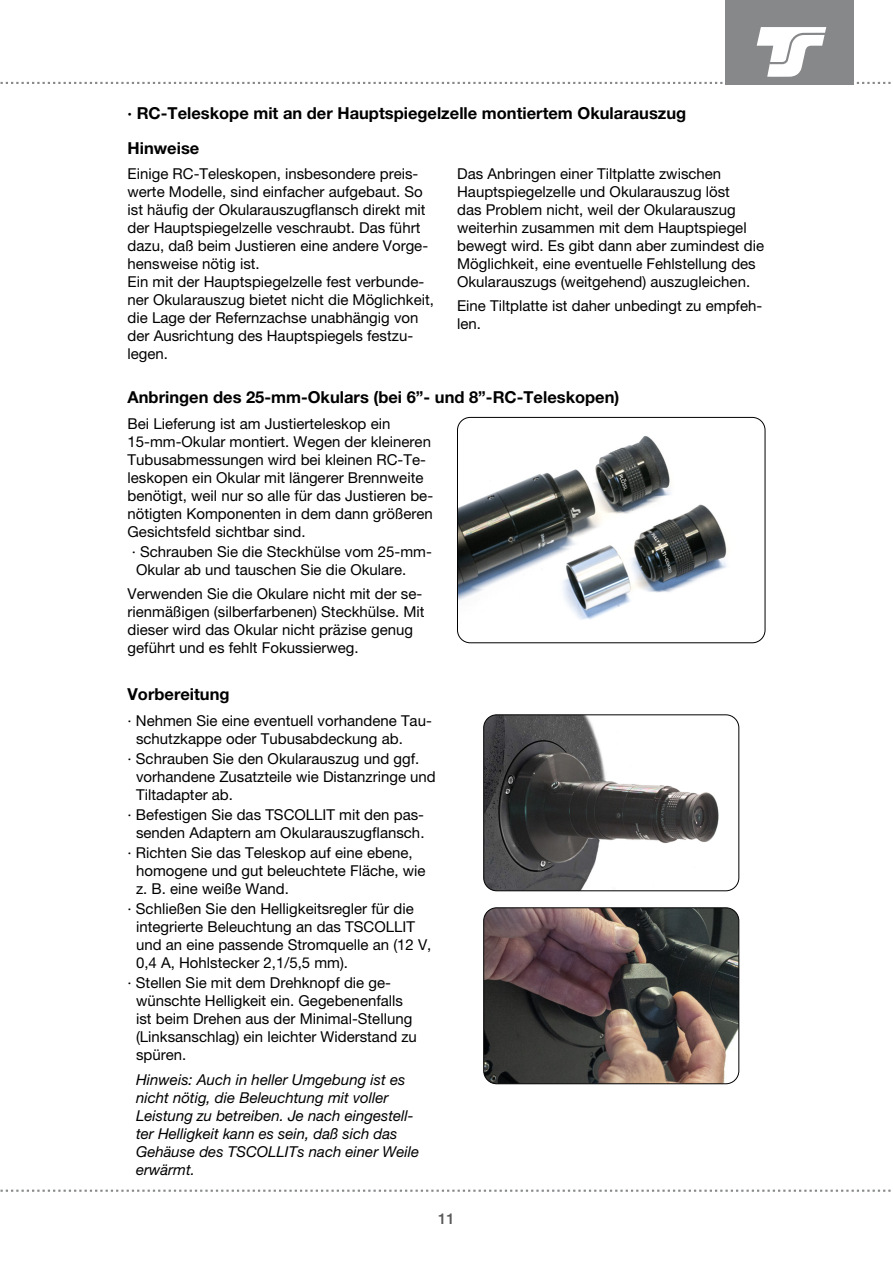
<style>
.page{position:relative;width:893px;height:1263px;background:#fff}
.page>*{position:absolute;margin:0;border:0;box-sizing:border-box;transform-origin:0 0}
.t1{font:700 16.5px "Helvetica Neue LT Pro";color:#000}
.t2{font:15px/18px "Helvetica Neue LT Pro";color:#000}
.t3{font:italic 15px/18px "Helvetica Neue LT Pro";color:#000}
.t4{font:500 15px "Helvetica Neue LT Pro";color:#58585a}
</style>
<div class="page">
<div style="left:725px;top:0;width:129px;height:84px;background:#87888a"></div>
<svg style="left:0;top:1189px;width:891px;height:3px"></svg>
<svg style="left:0;top:27px;width:891px;height:57px"></svg>
<img style="left:484px;top:715px;width:255px;height:176px">
<div style="left:483px;top:715px;width:256px;height:176px;border:1px solid #000;border-radius:13px"></div>
<img style="left:484px;top:908px;width:255px;height:176px">
<div style="left:483px;top:908px;width:256px;height:176px;border:1px solid #000;border-radius:13px"></div>
<img style="left:457px;top:417px;width:270px;height:226px">
<div style="left:457px;top:417px;width:308px;height:226px;border:1px solid #000;border-radius:13px"></div>
<p class="t1" style="left:128px;top:103px;width:560px">· RC-Teleskope mit an der Hauptspiegelzelle montiertem Okularauszug</p>
<p class="t1" style="left:128px;top:138px;width:73px">Hinweise</p>
<p class="t2" style="left:128px;top:165px;width:308px">Einige RC-Teleskopen, insbesondere preis&shy;werte Modelle, sind einfacher aufgebaut. So ist häufig der Okularauszugflansch direkt mit der Hauptspiegelzelle veschraubt. Das führt dazu, daß beim Justieren eine andere Vorge&shy;hensweise nötig ist.<br>Ein mit der Hauptspiegelzelle fest verbunde&shy;ner Okularauszug bietet nicht die Möglichkeit, die Lage der Refernzachse unabhängig von der Ausrichtung des Hauptspiegels festzu&shy;legen.</p>
<p class="t2" style="left:457px;top:165px;width:308px">Das Anbringen einer Tiltplatte zwischen Hauptspiegelzelle und Okularauszug löst<br>das Problem nicht, weil der Okularauszug weiterhin zusammen mit dem Hauptspiegel bewegt wird. Es gibt dann aber zumindest die Möglichkeit, eine eventuelle Fehlstellung des Okularauszugs (weitgehend) auszugleichen.</p>
<p class="t2" style="left:457px;top:297px;width:307px">Eine Tiltplatte ist daher unbedingt zu empfeh&shy;len.</p>
<p class="t1" style="left:128px;top:387px;width:493px">Anbringen des 25-mm-Okulars (bei 6”- und 8”-RC-Teleskopen)</p>
<p class="t2" style="left:128px;top:414px;width:307px">Bei Lieferung ist am Justierteleskop ein 15-mm-Okular montiert. Wegen der kleineren Tubusabmessungen wird bei kleinen RC-Te&shy;leskopen ein Okular mit längerer Brennweite benötigt, weil nur so alle für das Justieren be&shy;nötigten Komponenten in dem dann größeren Gesichtsfeld sichtbar sind.</p>
<p class="t2" style="left:132px;top:542px;width:302px">· Schrauben Sie die Steckhülse vom 25-mm-<br>Okular ab und tauschen Sie die Okulare.</p>
<p class="t2" style="left:128px;top:585px;width:299px">Verwenden Sie die Okulare nicht mit der se&shy;rienmäßigen (silberfarbenen) Steckhülse. Mit dieser wird das Okular nicht präzise genug geführt und es fehlt Fokussierweg.</p>
<p class="t1" style="left:128px;top:683px;width:104px">Vorbereitung</p>
<p class="t2" style="left:136px;top:711px;width:297px;text-indent:-9px">· Nehmen Sie eine eventuell vorhandene Tau&shy;schutzkappe oder Tubusabdeckung ab.</p>
<p class="t2" style="left:136px;top:749px;width:301px;text-indent:-9px">· Schrauben Sie den Okularauszug und ggf. vorhandene Zusatzteile wie Distanzringe und<br>Tiltadapter ab.</p>
<p class="t2" style="left:128px;top:805px;width:298px;text-align:center">· Befestigen Sie das TSCOLLIT mit den pas&shy;senden Adaptern am Okularauszugflansch.</p>
<p class="t2" style="left:136px;top:843px;width:291px;text-indent:-9px">· Richten Sie das Teleskop auf eine ebene, homogene und gut beleuchtete Fläche, wie z. B. eine weiße Wand.</p>
<p class="t2" style="left:136px;top:899px;width:297px;text-indent:-9px">· Schließen Sie den Helligkeitsregler für die integrierte Beleuchtung an das TSCOLLIT und an eine passende Stromquelle an (12 V, 0,4 A, Hohlstecker 2,1/5,5 mm).</p>
<p class="t2" style="left:136px;top:974px;width:282px;text-indent:-9px">· Stellen Sie mit dem Drehknopf die ge&shy;wünschte Helligkeit ein. Gegebenenfalls ist beim Drehen aus der Minimal-Stellung (Linksanschlag) ein leichter Widerstand zu spüren.</p>
<p class="t3" style="left:136px;top:1070px;width:285px">Hinweis: Auch in heller Umgebung ist es nicht nötig, die Beleuchtung mit voller Leistung zu betreiben. Je nach eingestell&shy;ter Helligkeit kann es sein, daß sich das Gehäuse des TSCOLLITs nach einer Weile erwärmt.</p>
<p class="t4" style="left:438px;top:1209px;width:18px">11</p>
</div>
